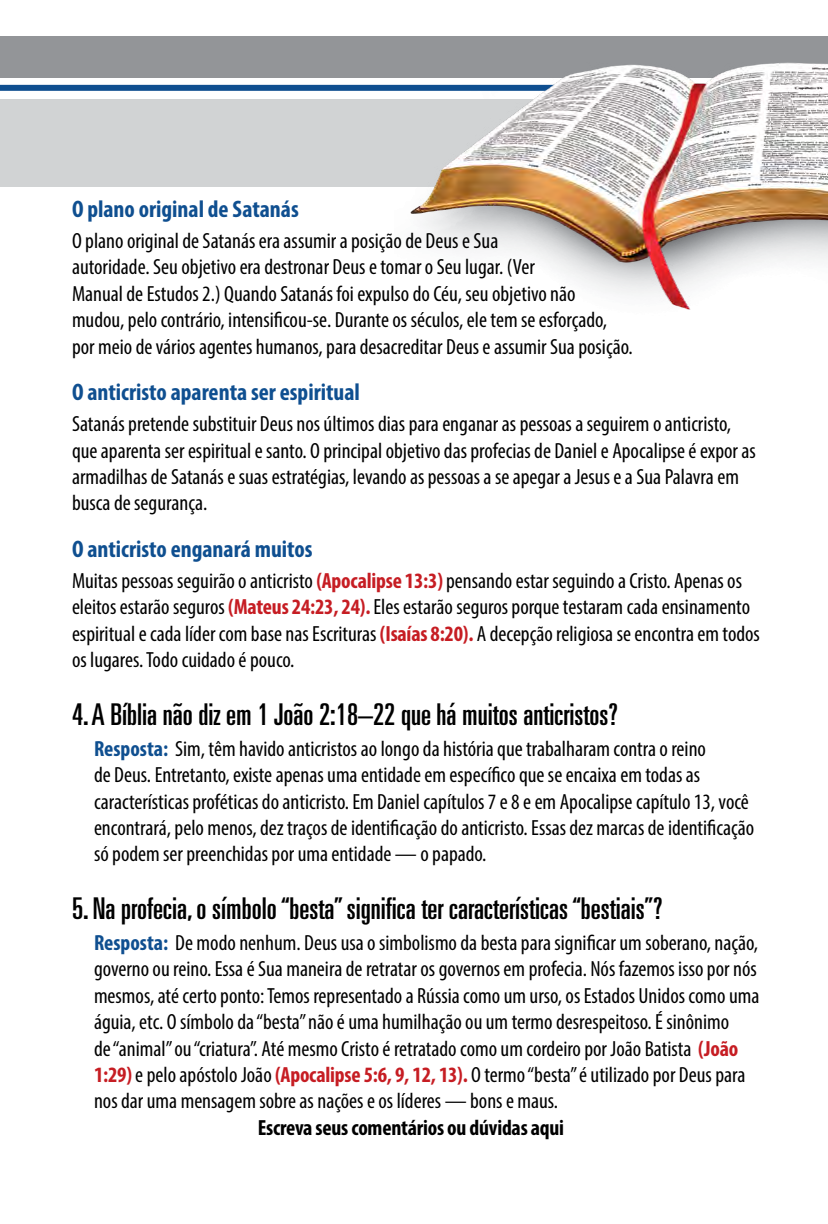
<style>
.page{position:relative;width:828px;height:1224px;background:#fff}
.page>*{position:absolute;margin:0;border:0;box-sizing:border-box;transform-origin:0 0}
.t1{font:ultra-condensed 30px "Univers";color:#000}
.t2{font:700 condensed 24px "Myriad Pro";color:#0f4f90}
.t3{font:condensed 22px/26.4px "Myriad Pro";color:#000}
.t4{font:700 condensed 22px "Myriad Pro";letter-spacing:-.01em;color:#000}
.s1{font-weight:700;color:#c61d23}
.s2{font-weight:700;color:#0f4f90}
</style>
<div class="page">
<img style="left:394px;top:78px;width:434px;height:232px">
<svg style="left:0;top:99px;width:828px;height:88px;background:#d1cecd"></svg>
<hr style="left:0;top:1146px;width:1px;height:78px;background:#d1d3d4">
<div style="left:0;top:36px;width:828px;height:42px;background:#939598"></div>
<svg style="left:0;top:85px;width:828px;height:6px;background:#557ca6"></svg>
<p class="t2" style="left:72px;top:194px;width:228px">O plano original de Satanás</p>
<p class="t3" style="left:72px;top:227px;width:562px">O plano original de Satanás era assumir a posição de Deus e Sua<br>autoridade. Seu objetivo era destronar Deus e tomar o Seu lugar. (Ver<br>Manual de Estudos 2.) Quando Satanás foi expulso do Céu, seu objetivo não mudou, pelo contrário, intensificou-se. Durante os séculos, ele tem se esforçado, por meio de vários agentes humanos, para desacreditar Deus e assumir Sua posição.</p>
<p class="t2" style="left:72px;top:377px;width:289px">O anticristo aparenta ser espiritual</p>
<p class="t3" style="left:72px;top:410px;width:685px">Satanás pretende substituir Deus nos últimos dias para enganar as pessoas a seguirem o anticristo, que aparenta ser espiritual e santo. O principal objetivo das profecias de Daniel e Apocalipse é expor as armadilhas de Satanás e suas estratégias, levando as pessoas a se apegar a Jesus e a Sua Palavra em busca de segurança.</p>
<p class="t2" style="left:72px;top:534px;width:242px">O anticristo enganará muitos</p>
<p class="t3" style="left:72px;top:567px;width:690px">Muitas pessoas seguirão o anticristo <span class="s1">(Apocalipse 13:3)</span> pensando estar seguindo a Cristo. Apenas os eleitos estarão seguros <span class="s1">(Mateus 24:23, 24).</span> Eles estarão seguros porque testaram cada ensinamento espiritual e cada líder com base nas Escrituras <span class="s1">(Isaías 8:20).</span> A decepção religiosa se encontra em todos os lugares. Todo cuidado é pouco.</p>
<h1 class="t1" style="left:72px;top:697px;width:547px">4. A Bíblia não diz em 1 João 2:18–22 que há muitos anticristos?</h1>
<p class="t3" style="left:94px;top:735px;width:662px"><span class="s2">Resposta:</span> Sim, têm havido anticristos ao longo da história que trabalharam contra o reino<br>de Deus. Entretanto, existe apenas uma entidade em específico que se encaixa em todas as características proféticas do anticristo. Em Daniel capítulos 7 e 8 e em Apocalipse capítulo 13, você encontrará, pelo menos, dez traços de identificação do anticristo. Essas dez marcas de identificação só podem ser preenchidas por uma entidade — o papado.</p>
<h1 class="t1" style="left:72px;top:892px;width:592px">5. Na profecia, o símbolo “besta” significa ter características “bestiais”?</h1>
<p class="t3" style="left:94px;top:929px;width:667px"><span class="s2">Resposta:</span> De modo nenhum. Deus usa o simbolismo da besta para significar um soberano, nação, governo ou reino. Essa é Sua maneira de retratar os governos em profecia. Nós fazemos isso por nós mesmos, até certo ponto: Temos representado a Rússia como um urso, os Estados Unidos como uma águia, etc. O símbolo da “besta” não é uma humilhação ou um termo desrespeitoso. É sinônimo<br>de “animal” ou “criatura”. Até mesmo Cristo é retratado como um cordeiro por João Batista <span class="s1">(João 1:29)</span> e pelo apóstolo João <span class="s1">(Apocalipse 5:6, 9, 12, 13).</span> O termo “besta” é utilizado por Deus para nos dar uma mensagem sobre as nações e os líderes — bons e maus.</p>
<p class="t4" style="left:258px;top:1114px;width:308px">Escreva seus comentários ou dúvidas aqui</p>
</div>
